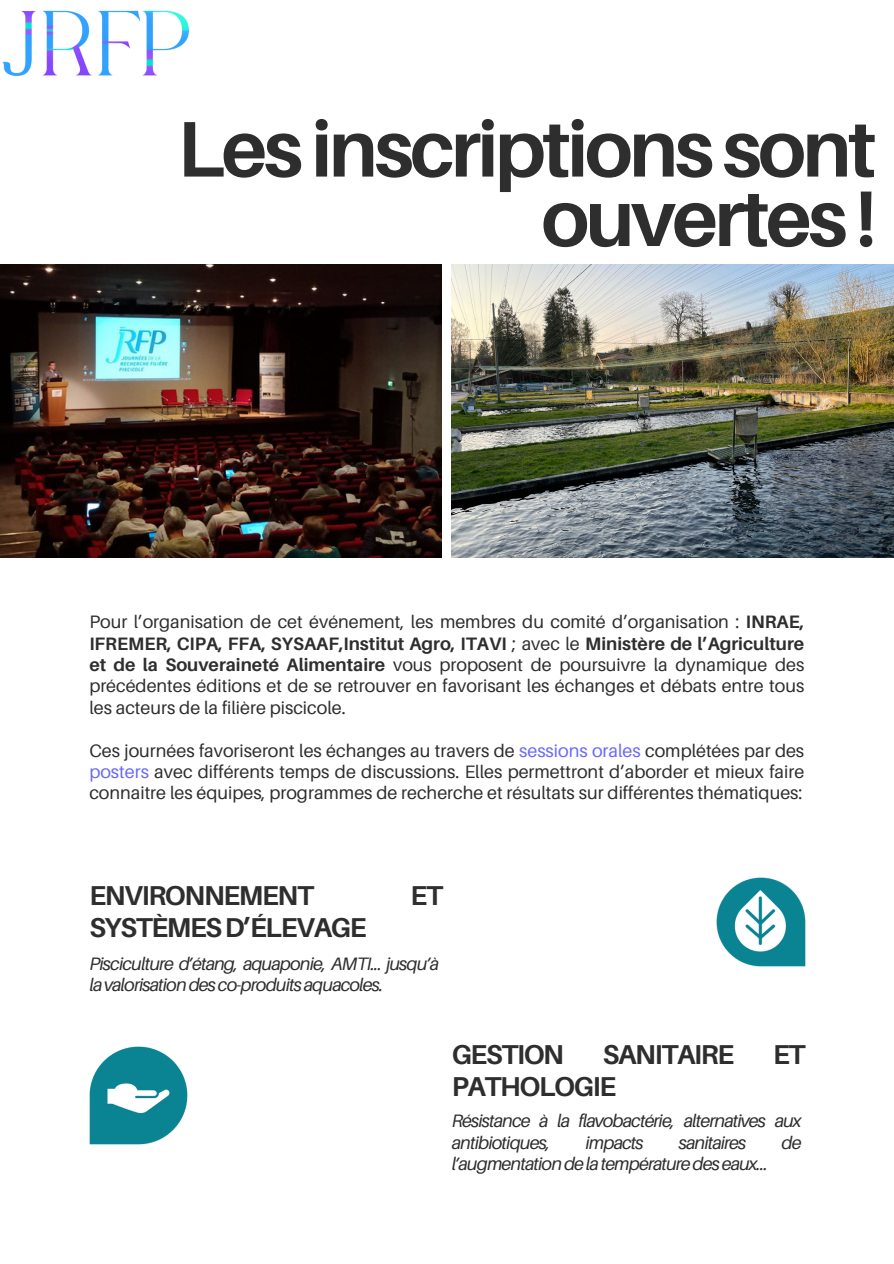
<style>
.page{position:relative;width:894px;height:1264px;background:#fff}
.page>*{position:absolute;margin:0;border:0;box-sizing:border-box;transform-origin:0 0}
.t1{font:700 78.9px/69.4px "Aileron";letter-spacing:-.045em;color:#2e2e2e;text-align:right}
.t2{font:700 27.3px "Aileron";letter-spacing:-.05em;color:#2e2e2e}
.t3{font:18px/21.3px "Aileron";color:#2e2e2e;text-align:justify}
.t4{font:italic 18px/21.3px "Aileron";letter-spacing:-.045em;color:#2e2e2e}
.s1{font-weight:700}
.s2{color:#6a69fe}
</style>
<div class="page">
<img style="left:2px;top:10px;width:187px;height:67px">
<img style="left:0;top:265px;width:441px;height:292px">
<img style="left:451px;top:265px;width:442px;height:292px">
<img style="left:716px;top:877px;width:90px;height:90px">
<img style="left:89px;top:1046px;width:99px;height:99px">
<p class="t1" style="left:177px;top:113px;width:700px">Lesinscriptionssont ouvertes!</p>
<h2 class="t3" style="left:89px;top:611px;width:716px">Pour l’organisation de cet événement, les membres du comité d’organisation : <span class="s1">INRAE, IFREMER, CIPA, FFA, SYSAAF,Institut Agro, ITAVI</span> ; avec le <span class="s1">Ministère de l’Agriculture et de la Souveraineté Alimentaire</span> vous proposent de poursuivre la dynamique des précédentes éditions et de se retrouver en favorisant les échanges et débats entre tous les acteurs de la filière piscicole.</h2>
<p class="t3" style="left:89px;top:739px;width:716px">Ces journées favoriseront les échanges au travers de <span class="s2">sessions orales</span> complétées par des <span class="s2">posters</span> avec différents temps de discussions. Elles permettront d’aborder et mieux faire connaitre les équipes, programmes de recherche et résultats sur différentes thématiques:</p>
<p class="t2" style="left:89px;top:878px;width:226px">ENVIRONNEMENT</p>
<p class="t2" style="left:410px;top:878px;width:34px">ET</p>
<p class="t2" style="left:89px;top:910px;width:278px">SYSTÈMESD’ÉLEVAGE</p>
<p class="t4" style="left:89px;top:952px;width:351px">Pisciculture d’étang, aquaponie, AMTI... jusqu’à lavalorisationdesco-produitsaquacoles.</p>
<h2 class="t2" style="left:451px;top:1037px;width:114px">GESTION</h2>
<h2 class="t2" style="left:602px;top:1037px;width:133px">SANITAIRE</h2>
<h2 class="t2" style="left:772px;top:1037px;width:34px">ET</h2>
<h2 class="t2" style="left:451px;top:1069px;width:166px">PATHOLOGIE</h2>
<p class="t4" style="left:451px;top:1109px;width:351px">Résistance à la flavobactérie, alternatives aux antibiotiques,</p>
<p class="t4" style="left:585px;top:1131px;width:60px">impacts</p>
<p class="t4" style="left:678px;top:1131px;width:69px">sanitaires</p>
<p class="t4" style="left:781px;top:1131px;width:21px">de</p>
<p class="t4" style="left:451px;top:1152px;width:318px">l’augmentationdelatempératuredeseaux…</p>
</div>
